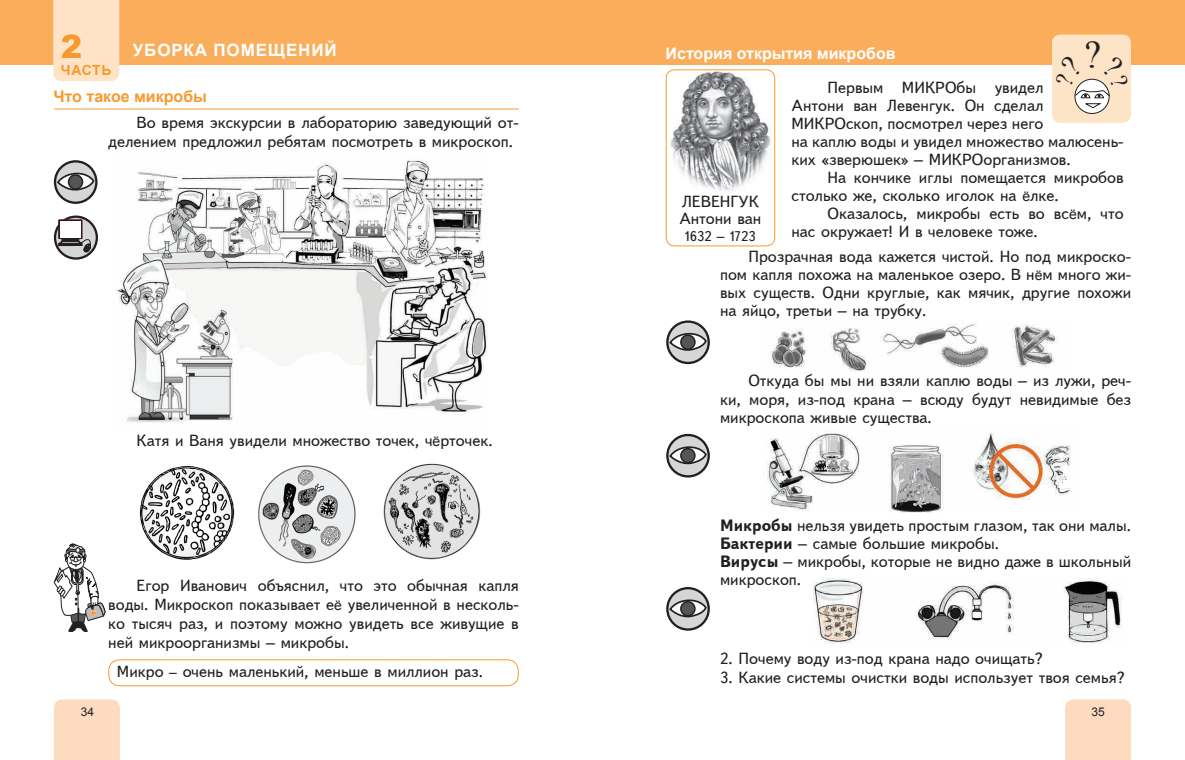
<style>
.page{position:relative;width:1185px;height:760px;background:#fff}
.page>*{position:absolute;margin:0;border:0;box-sizing:border-box;transform-origin:0 0}
.t1{font:900 32px "Arial";color:#f8992e}
.t2{font:700 17px "Arial";letter-spacing:.05em;color:#fff}
.t3{font:500 16px/18px "Bukvarnaya";color:#231f20}
.t4{font:700 16px "Arial";color:#fff}
.t5{font:700 16px "Arial";color:#f8992e}
.t6{font:500 14px "Bukvarnaya";color:#231f20}
.t7{font:700 14px "Arial";letter-spacing:.035em;color:#f8992e}
.t8{font:12px "Arial";color:#231f20}
.s1{font-family:"Arial";font-weight:400;font-size:14px}
.s2{font-family:"Arial";font-weight:400}
.s3{font-weight:700}
</style>
<div class="page">
<div style="left:1065px;top:699px;width:66px;height:61px;background:#fddbbf"></div>
<div style="left:54px;top:699px;width:66px;height:61px;background:#fddbbf"></div>
<div style="left:0;top:0;width:1185px;height:65px;background:#faad5b"></div>
<div style="left:53px;top:0;width:66px;height:81px;background:#fee3c6"></div>
<div style="left:1052px;top:35px;width:79px;height:88px;background:#fee4c7;border-radius:9px"></div>
<div style="left:1075px;top:79px;width:34px;height:34px;background:#fff;border-radius:50%"></div>
<div style="left:1074px;top:79px;width:36px;height:35px;border:1px solid #231f20;border-radius:50%"></div>
<img style="left:770px;top:324px;width:287px;height:47px">
<img style="left:814px;top:578px;width:308px;height:66px">
<hr style="left:54px;top:108px;width:465px;height:1px;background:#f8992e">
<div style="left:108px;top:659px;width:411px;height:27px;border:1px solid #f8992e;border-radius:11px"></div>
<img style="left:666px;top:70px;width:109px;height:122px">
<div style="left:666px;top:69px;width:109px;height:177px;border:1px solid #f8992e;border-radius:9px"></div>
<svg style="left:55px;top:161px;width:41px;height:42px"></svg>
<div style="left:54px;top:160px;width:44px;height:44px;border:2px solid #231f20;border-radius:50%"></div>
<svg style="left:56px;top:171px;width:39px;height:22px"></svg>
<div style="left:69px;top:175px;width:14px;height:14px;background:#545557;border-radius:50%"></div>
<div style="left:68px;top:174px;width:15px;height:16px;border:1px solid #231f20;border-radius:50%"></div>
<svg style="left:55px;top:217px;width:42px;height:41px"></svg>
<div style="left:54px;top:215px;width:44px;height:45px;border:2px solid #231f20;border-radius:50%"></div>
<svg style="left:59px;top:216px;width:32px;height:36px"></svg>
<div style="left:60px;top:221px;width:20px;height:16px;background:#fff"></div>
<svg style="left:54px;top:543px;width:51px;height:89px"></svg>
<svg style="left:667px;top:321px;width:42px;height:42px"></svg>
<div style="left:666px;top:320px;width:44px;height:44px;border:2px solid #231f20;border-radius:50%"></div>
<svg style="left:669px;top:331px;width:39px;height:23px"></svg>
<div style="left:681px;top:335px;width:14px;height:14px;background:#545557;border-radius:50%"></div>
<div style="left:680px;top:334px;width:16px;height:16px;border:1px solid #231f20;border-radius:50%"></div>
<svg style="left:667px;top:435px;width:42px;height:41px"></svg>
<div style="left:666px;top:434px;width:44px;height:43px;border:2px solid #231f20;border-radius:50%"></div>
<svg style="left:669px;top:445px;width:39px;height:22px"></svg>
<div style="left:681px;top:448px;width:14px;height:14px;background:#545557;border-radius:50%"></div>
<div style="left:680px;top:448px;width:16px;height:15px;border:1px solid #231f20;border-radius:50%"></div>
<svg style="left:667px;top:588px;width:42px;height:41px"></svg>
<div style="left:666px;top:587px;width:44px;height:43px;border:2px solid #231f20;border-radius:50%"></div>
<svg style="left:669px;top:598px;width:39px;height:22px"></svg>
<div style="left:681px;top:601px;width:14px;height:15px;background:#545557;border-radius:50%"></div>
<div style="left:680px;top:601px;width:16px;height:15px;border:1px solid #231f20;border-radius:50%"></div>
<img style="left:116px;top:160px;width:372px;height:263px">
<img style="left:140px;top:463px;width:341px;height:101px">
<img style="left:767px;top:432px;width:304px;height:80px">
<svg style="left:1074px;top:78px;width:36px;height:31px"></svg>
<h1 class="t1" style="left:61px;top:23px;width:23px">2</h1>
<p class="t2" style="left:133px;top:39px;width:205px">УБОРКА ПОМЕЩЕНИЙ</p>
<p class="t7" style="left:61px;top:60px;width:52px">ЧАСТЬ</p>
<p class="t5" style="left:53px;top:86px;width:155px">Что такое микробы</p>
<p class="t3" style="left:108px;top:113px;width:412px;line-height:19.2px;text-indent:28px">Во время экскурсии в лабораторию заведующий от&shy;делением предложил ребятам посмотреть в микроскоп.</p>
<p class="t3" style="left:137px;top:431px;width:358px">Катя и Ваня увидели множество точек, ч<span class="s1">ё</span>рточек.</p>
<p class="t3" style="left:108px;top:575px;width:412px;line-height:19.2px;text-align:justify;text-indent:28px">Егор Иванович объяснил, что это обычная капля воды. Микроскоп показывает е<span class="s1">ё</span> увеличенной в несколь&shy;ко тысяч раз, и поэтому можно увидеть все живущие в ней микроорганизмы <span class="s2">–</span> микробы.</p>
<p class="t3" style="left:117px;top:662px;width:368px">Микро <span class="s1">–</span> очень маленький, меньше в миллион раз.</p>
<p class="t4" style="left:666px;top:43px;width:232px">История открытия микробов</p>
<p class="t3" style="left:679px;top:193px;width:84px;line-height:17px">ЛЕВЕНГУК<br>Антони ван</p>
<p class="t6" style="left:685px;top:229px;width:72px">1632 <span class="s2">–</span> 1723</p>
<p class="t3" style="left:791px;top:78px;width:334px;text-indent:36px">Первым МИКРОбы увидел<br>Антони ван Левенгук. Он сделал<br>МИКРОскоп, посмотрел через него<br>на каплю воды и увидел множество малюсень&shy;ких «зверюшек» <span class="s2">–</span> МИКРОорганизмов.</p>
<p class="t3" style="left:791px;top:168px;width:334px;text-indent:36px">На кончике иглы помещается микробов столько же, сколько иголок на <span class="s1">ё</span>лке.</p>
<p class="t3" style="left:791px;top:204px;width:334px;text-indent:36px">Оказалось, микробы есть во вс<span class="s1">ё</span>м, что нас окружает! И в человеке тоже.</p>
<p class="t3" style="left:720px;top:248px;width:413px;text-align:justify;text-indent:28px">Прозрачная вода кажется чистой. Но под микроско&shy;пом капля похожа на маленькое озеро. В н<span class="s1">ё</span>м много жи&shy;вых существ. Одни круглые, как мячик, другие похожи на яйцо, третьи <span class="s2">–</span> на трубку.</p>
<p class="t3" style="left:720px;top:372px;width:413px;text-align:justify;text-indent:28px">Откуда бы мы ни взяли каплю воды <span class="s2">–</span> из лужи, реч&shy;ки, моря, из-под крана <span class="s2">–</span> всюду будут невидимые без микроскопа живые существа.</p>
<p class="t3" style="left:720px;top:516px;width:413px"><span class="s3">Микробы</span> нельзя увидеть простым глазом, так они малы.<br><span class="s3">Бактерии</span> <span class="s2">–</span> самые большие микробы.<br><span class="s3">Вирусы</span> <span class="s2">–</span> микробы, которые не видно даже в школьный микроскоп.</p>
<p class="t3" style="left:720px;top:649px;width:324px">2. Почему воду из-под крана надо очищать?</p>
<p class="t3" style="left:720px;top:669px;width:406px">3. Какие системы очистки воды использует твоя семья?</p>
<p class="t8" style="left:81px;top:704px;width:15px">34</p>
<p class="t8" style="left:1091px;top:704px;width:15px">35</p>
</div>
